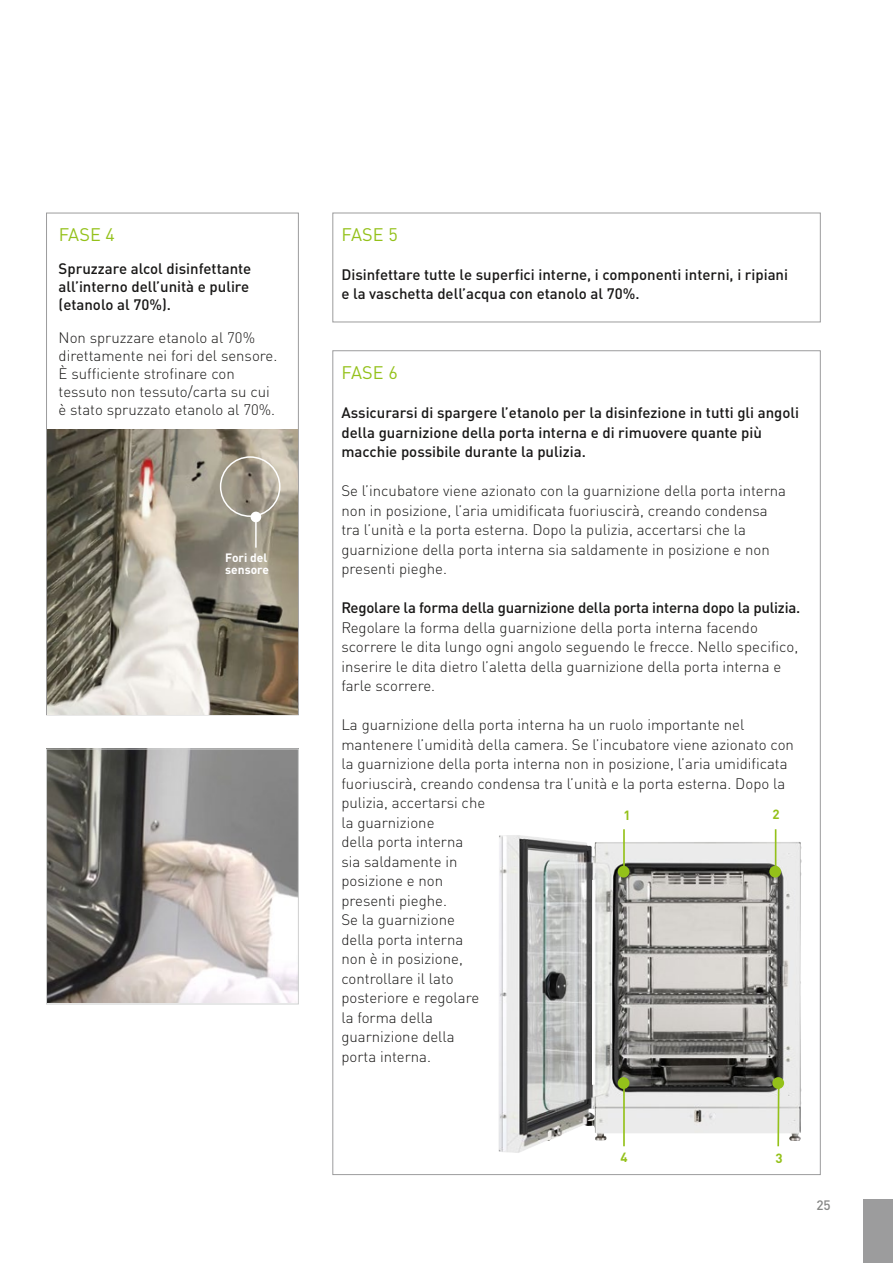
<style>
.page{position:relative;width:893px;height:1263px;background:#fff}
.page>*{position:absolute;margin:0;border:0;box-sizing:border-box;transform-origin:0 0}
.t1{font:18px "DINOT";color:#94c11a}
.t2{font:300 15px/19.5px "DIN Pro";color:#181716}
.t3{font:500 15px/19.5px "DINOT";color:#181716}
.t4{font:500 13.5px "DINOT";color:#868786}
.t5{font:700 13.2px "DINOT";color:#94c11a}
.t6{font:700 12px/12px "DINOT";color:#fff}
</style>
<div class="page">
<div style="left:863px;top:1199px;width:30px;height:64px;background:#9c9c9d"></div>
<div style="left:332px;top:213px;width:489px;height:109px;border:1px solid #9c9c9d"></div>
<img style="left:47px;top:429px;width:251px;height:285px">
<img style="left:499px;top:835px;width:303px;height:318px">
<hr style="left:623px;top:1083px;width:2px;height:63px;background:#94c11a">
<hr style="left:623px;top:829px;width:2px;height:43px;background:#94c11a">
<div style="left:618px;top:1077px;width:11px;height:12px;background:#94c11a;border-radius:50%"></div>
<hr style="left:777px;top:1088px;width:2px;height:58px;background:#94c11a">
<hr style="left:775px;top:829px;width:1px;height:43px;background:#94c11a">
<div style="left:772px;top:1077px;width:12px;height:12px;background:#94c11a;border-radius:50%"></div>
<div style="left:618px;top:866px;width:11px;height:11px;background:#94c11a;border-radius:50%"></div>
<div style="left:769px;top:866px;width:12px;height:11px;background:#94c11a;border-radius:50%"></div>
<img style="left:48px;top:751px;width:249px;height:251px">
<div style="left:46px;top:749px;width:253px;height:255px;border:1px solid #cfd0d0"></div>
<div style="left:220px;top:456px;width:60px;height:61px;border:2px solid #fff;border-radius:50%"></div>
<hr style="left:255px;top:515px;width:2px;height:33px;background:#fff">
<div style="left:251px;top:512px;width:10px;height:10px;background:#fff;border-radius:50%"></div>
<p class="t1" style="left:59px;top:223px;width:58px">FASE 4</p>
<p class="t3" style="left:59px;top:259px;width:194px;line-height:18px">Spruzzare alcol disinfettante all’interno dell’unità e pulire (etanolo al 70%).</p>
<p class="t2" style="left:59px;top:327px;width:220px;line-height:18px">Non spruzzare etanolo al 70% direttamente nei fori del sensore.<br>È sufficiente strofinare con tessuto non tessuto/carta su cui è stato spruzzato etanolo al 70%.</p>
<p class="t6" style="left:225px;top:551px;width:45px">Fori del sensore</p>
<p class="t1" style="left:341px;top:223px;width:58px">FASE 5</p>
<p class="t3" style="left:341px;top:264px;width:448px">Disinfettare tutte le superfici interne, i componenti interni, i ripiani e la vaschetta dell’acqua con etanolo al 70%.</p>
<p class="t1" style="left:341px;top:361px;width:58px">FASE 6</p>
<p class="t3" style="left:341px;top:403px;width:459px">Assicurarsi di spargere l’etanolo per la disinfezione in tutti gli angoli della guarnizione della porta interna e di rimuovere quante più macchie possibile durante la pulizia.</p>
<p class="t2" style="left:341px;top:480px;width:446px">Se l’incubatore viene azionato con la guarnizione della porta interna non in posizione, l’aria umidificata fuoriuscirà, creando condensa tra l’unità e la porta esterna. Dopo la pulizia, accertarsi che la guarnizione della porta interna sia saldamente in posizione e non presenti pieghe.</p>
<p class="t3" style="left:341px;top:598px;width:460px">Regolare la forma della guarnizione della porta interna dopo la pulizia.</p>
<p class="t2" style="left:341px;top:616px;width:458px">Regolare la forma della guarnizione della porta interna facendo scorrere le dita lungo ogni angolo seguendo le frecce. Nello specifico, inserire le dita dietro l’aletta della guarnizione della porta interna e farle scorrere.</p>
<p class="t2" style="left:341px;top:714px;width:454px">La guarnizione della porta interna ha un ruolo importante nel mantenere l’umidità della camera. Se l’incubatore viene azionato con la guarnizione della porta interna non in posizione, l’aria umidificata fuoriuscirà, creando condensa tra l’unità e la porta esterna. Dopo la pulizia, accertarsi che<br>la guarnizione<br>della porta interna<br>sia saldamente in<br>posizione e non<br>presenti pieghe.<br>Se la guarnizione<br>della porta interna<br>non è in posizione,<br>controllare il lato<br>posteriore e regolare<br>la forma della<br>guarnizione della<br>porta interna.</p>
<p class="t5" style="left:624px;top:806px;width:9px">1</p>
<p class="t5" style="left:773px;top:805px;width:9px">2</p>
<p class="t5" style="left:621px;top:1149px;width:9px">4</p>
<p class="t5" style="left:776px;top:1149px;width:9px">3</p>
<p class="t4" style="left:816px;top:1196px;width:16px">25</p>
</div>
